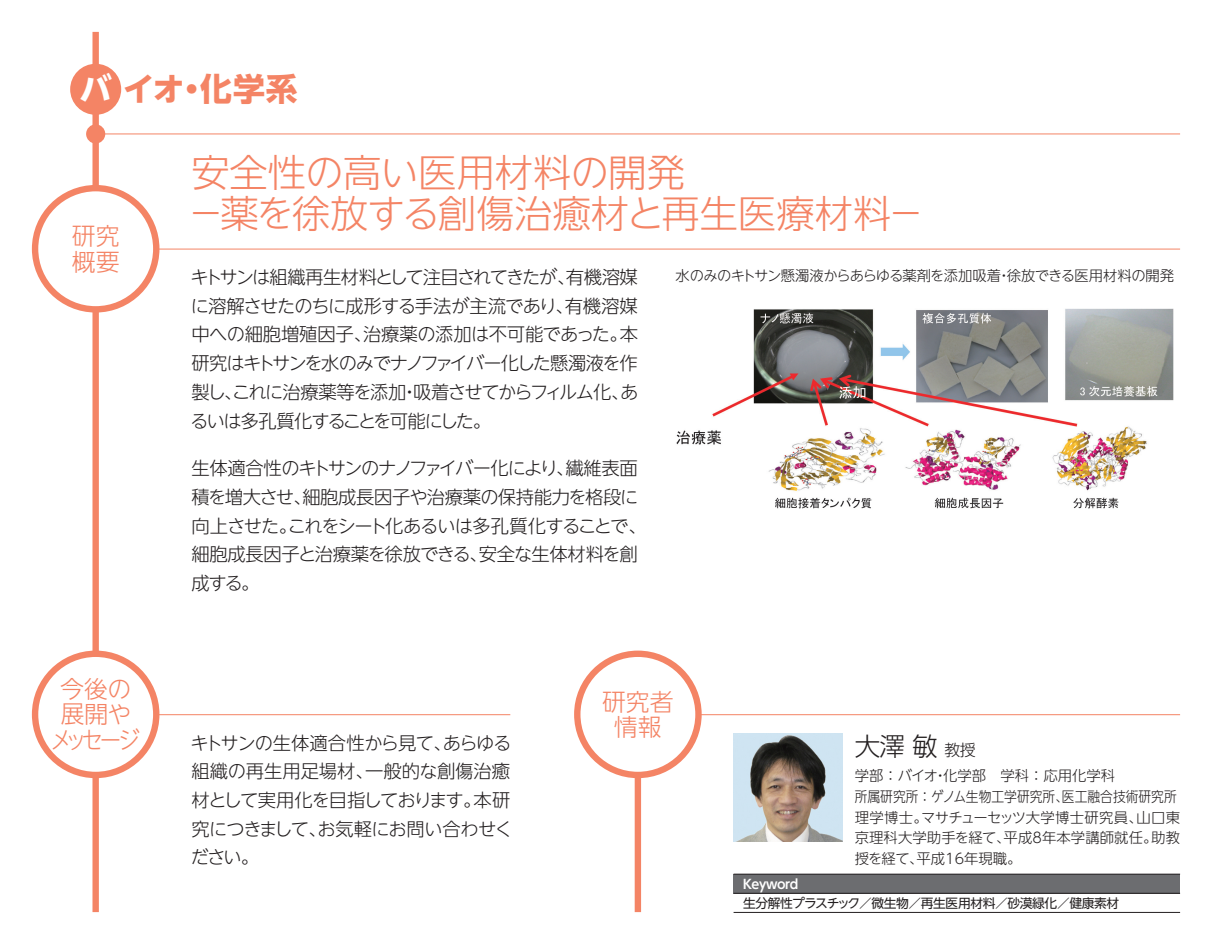
<style>
.page{position:relative;width:1212px;height:944px;background:#fff}
.page>*{position:absolute;margin:0;border:0;box-sizing:border-box;transform-origin:0 0}
.t1{font:300 38.25px/41.4px "UD Shin Go NT Pr 6 N";color:#f48465}
.t2{font:700 31.95px "UD Shin Go NT Pr 6 N";letter-spacing:.03em;color:#f48465}
.t3{font:300 25.43px "UD Shin Go NT Pr 6 N";color:#231f20}
.t4{font:300 23.85px/25.4px "UD Shin Go NT Pr 6 N";letter-spacing:-.09em;color:#f48465;text-align:center}
.t5{font:300 23.85px/25.4px "UD Shin Go NT Pr 6 N";color:#f48465}
.t6{font:300 18.22px/28.8px "UD Shin Go NT Pr 6 N";letter-spacing:-.055em;color:#231f20}
.t7{font:300 18.22px/28.8px "UD Shin Go NT Pr 6 N";letter-spacing:-.075em;color:#231f20}
.t8{font:300 18.22px/28.8px "UD Shin Go NT Pr 6 N";letter-spacing:-.025em;color:#231f20}
.t9{font:300 18.22px/28.8px "UD Shin Go NT Pr 6 N";letter-spacing:-.035em;color:#231f20}
.t10{font:300 18.22px/28.8px "UD Shin Go NT Pr 6 N";letter-spacing:-.015em;color:#231f20}
.t11{font:300 18.22px/28.8px "UD Shin Go NT Pr 6 N";letter-spacing:-.085em;color:#231f20}
.t12{font:300 18.22px/28.8px "UD Shin Go NT Pr 6 N";letter-spacing:-.08em;color:#231f20}
.t13{font:300 18.22px/28.8px "UD Shin Go NT Pr 6 N";letter-spacing:-.105em;color:#231f20}
.t14{font:300 18.22px "UD Shin Go NT Pr 6 N";color:#231f20}
.t15{font:300 15.97px "UD Shin Go NT Pr 6 N";color:#231f20}
.t16{font:300 14.4px/20.7px "UD Shin Go NT Pr 6 N";color:#231f20}
.t17{font:300 14.4px "UD Shin Go NT Pr 6 N";letter-spacing:-.04em;color:#231f20}
.t18{font:300 14.4px "UD Shin Go NT Pr 6 N";color:#231f20;scale:.89 1}
.t19{font:300 14.4px "UD Shin Go NT Pr 6 N";letter-spacing:-.03em;color:#231f20}
.t20{font:12.83px "UD Shin Go NT Pr 6 N";letter-spacing:-.03em;color:#231f20}
.t21{font:700 12.83px "UD Shin Go NT Pr 6 N De";letter-spacing:-.03em;color:#fff}
.s1{color:#fff}
</style>
<div class="page">
<hr style="left:96px;top:134px;width:1084px;height:1px;background:#f48465">
<div style="left:92px;top:32px;width:7px;height:880px;background:#f48465"></div>
<div style="left:70px;top:64px;width:51px;height:51px;background:#f48465;border-radius:50%"></div>
<div style="left:86px;top:124px;width:19px;height:20px;background:#f48465;border-radius:50%"></div>
<hr style="left:96px;top:249px;width:1084px;height:1px;background:#f48465">
<hr style="left:96px;top:714px;width:414px;height:1px;background:#f48465">
<hr style="left:638px;top:714px;width:542px;height:1px;background:#f48465">
<div style="left:635px;top:676px;width:6px;height:236px;background:#f48465"></div>
<div style="left:35px;top:188px;width:121px;height:121px;background:#fff;border-radius:50%"></div>
<div style="left:32px;top:185px;width:127px;height:128px;border:6px solid #f48465;border-radius:50%"></div>
<div style="left:35px;top:654px;width:121px;height:121px;background:#fff;border-radius:50%"></div>
<div style="left:32px;top:651px;width:127px;height:127px;border:6px solid #f48465;border-radius:50%"></div>
<div style="left:577px;top:654px;width:121px;height:121px;background:#fff;border-radius:50%"></div>
<div style="left:574px;top:651px;width:128px;height:127px;border:6px solid #f48465;border-radius:50%"></div>
<img style="left:733px;top:733px;width:109px;height:109px">
<div style="left:733px;top:874px;width:447px;height:19px;background:#6c6d70"></div>
<hr style="left:733px;top:874px;width:447px;height:1px;background:#231f20">
<hr style="left:733px;top:893px;width:447px;height:1px;background:#231f20">
<hr style="left:733px;top:912px;width:447px;height:1px;background:#231f20">
<img style="left:676px;top:308px;width:498px;height:201px">
<h2 class="t2" style="left:80px;top:63px;width:107px"><span class="s1">バ</span>イオ</h2>
<h2 class="t2" style="left:200px;top:63px;width:99px">化学系</h2>
<h2 class="t2" style="left:176px;top:63px;width:33px">・</h2>
<h3 class="t5" style="left:72px;top:222px;width:49px">研究概要</h3>
<h3 class="t4" style="left:50px;top:675px;width:91px">今後の展開やメッセージ</h3>
<h1 class="t1" style="left:187px;top:150px;width:740px">安全性の高い医用材料の開発<br>－薬を徐放する創傷治癒材と再生医療材料－</h1>
<p class="t6" style="left:566px;top:262px;width:73px">有機溶媒</p>
<p class="t6" style="left:191px;top:262px;width:448px">キトサンは組織再生材料として注目されてきたが、<br>に溶解させたのちに成形する手法が主流であり有機溶媒</p>
<p class="t17" style="left:675px;top:263px;width:500px">水のみのキトサン懸濁液からあらゆる薬剤を添加吸着徐放できる医用材料の開発</p>
<p class="t16" style="left:997px;top:264px;width:16px">・</p>
<p class="t8" style="left:363px;top:291px;width:276px;text-indent:192px">、<br>治療薬の添加は不可能であった本。</p>
<p class="t7" style="left:191px;top:319px;width:448px">中への細胞増殖因子、<br>研究はキトサンを水のみでナノファイバー化した懸濁液を作製しこれに治療薬等を添加吸着させてからフィルム化あ、</p>
<p class="t6" style="left:401px;top:377px;width:20px">・</p>
<p class="t12" style="left:190px;top:377px;width:302px;text-indent:34px">、<br>るいは多孔質化することを可能にした。</p>
<p class="t6" style="left:191px;top:453px;width:448px">生体適合性のキトサンのナノファイバー化により繊維表面</p>
<p class="t8" style="left:191px;top:453px;width:449px;text-indent:365px">、<br>積を増大させ細胞成長因子や治療薬の保持能力を格段に</p>
<p class="t11" style="left:288px;top:482px;width:360px">、<br>これをシート化あるいは多孔質化することで、</p>
<p class="t9" style="left:191px;top:511px;width:448px">向上させた。<br>細胞成長因子と治療薬を徐放できる安全な生体材料を創</p>
<p class="t6" style="left:470px;top:539px;width:20px">、</p>
<p class="t6" style="left:191px;top:568px;width:70px">成する。</p>
<p class="t10" style="left:365px;top:728px;width:147px;text-indent:-174px">キトサンの生体適合性から見て、<br>一般的な創傷治癒</p>
<p class="t6" style="left:443px;top:728px;width:70px">あらゆる</p>
<p class="t14" style="left:191px;top:757px;width:184px">組織の再生用足場材、</p>
<p class="t6" style="left:317px;top:785px;width:197px;text-indent:-126px">材として実用化を目指しております。<br>お気軽にお問い合わせく</p>
<p class="t6" style="left:474px;top:785px;width:38px">本研</p>
<p class="t13" style="left:191px;top:814px;width:137px">究につきまして、ださい。</p>
<h3 class="t5" style="left:602px;top:688px;width:73px;text-align:center">研究者情報</h3>
<h3 class="t3" style="left:855px;top:726px;width:84px">大澤敏</h3>
<p class="t16" style="left:855px;top:765px;width:262px">学部：バイオ化学部　学科：応用化学科</p>
<p class="t15" style="left:944px;top:737px;width:33px">教授</p>
<p class="t16" style="left:933px;top:765px;width:16px">・</p>
<p class="t18" style="left:855px;top:785px;width:241px">所属研究所：ゲノム生物工学研究所、</p>
<p class="t18" style="left:1062px;top:785px;width:131px">医工融合技術研究所</p>
<p class="t16" style="left:855px;top:806px;width:75px">理学博士。</p>
<p class="t19" style="left:921px;top:806px;width:223px">マサチューセッツ大学博士研究員、</p>
<p class="t16" style="left:1136px;top:806px;width:45px">山口東</p>
<p class="t16" style="left:1003px;top:827px;width:155px">平成8年本学講師就任。</p>
<p class="t16" style="left:916px;top:827px;width:107px;text-indent:-62px">京理科大学助手を経て、平成16年現職。</p>
<p class="t16" style="left:1151px;top:827px;width:30px">助教</p>
<p class="t16" style="left:855px;top:848px;width:70px">授を経て、</p>
<p class="t21" style="left:743px;top:873px;width:57px">Keyword</p>
<p class="t20" style="left:743px;top:892px;width:378px">生分解性プラスチック／微生物／再生医用材料／砂漠緑化／健康素材</p>
</div>
